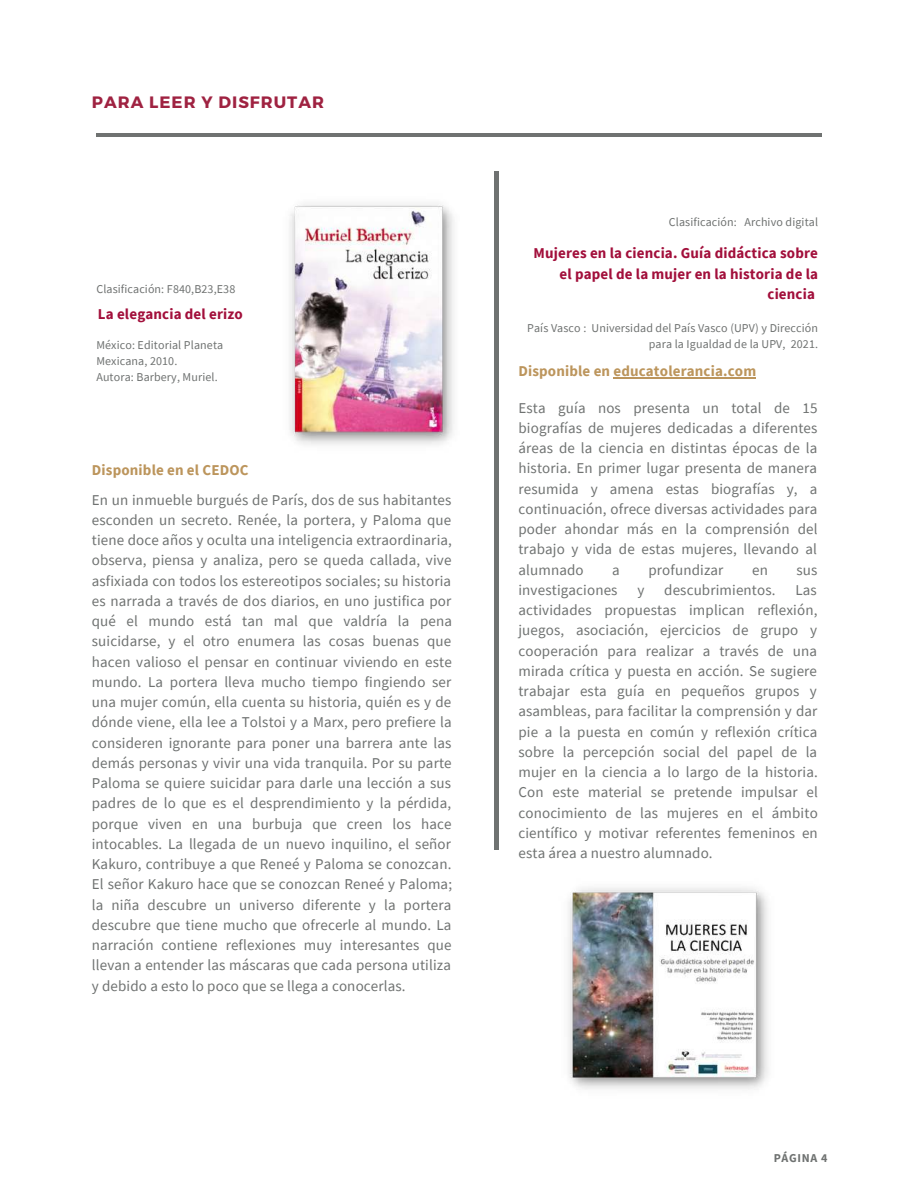
<style>
.page{position:relative;width:918px;height:1188px;background:#fff}
.page>*{position:absolute;margin:0;border:0;box-sizing:border-box;transform-origin:0 0}
.t1{font:700 16.5px "Montserrat";letter-spacing:.06em;color:#9f2241}
.t2{font:15px/20.2px "Source Sans Pro";letter-spacing:.01em;color:#6f7271;text-align:justify}
.t3{font:700 15px/20.2px "Source Sans Pro";letter-spacing:.01em;color:#a20f3b;text-align:right}
.t4{font:700 15px "Source Sans Pro";letter-spacing:.01em;color:#bc955c}
.t5{font:12px/16px "Source Sans Pro";letter-spacing:.01em;color:#6f7271}
.t6{font:700 12px "Source Sans Pro";letter-spacing:.06em;color:#6f7271}
</style>
<div class="page">
<hr style="left:96px;top:133px;width:726px;height:3px;background:#6f7271">
<hr style="left:495px;top:171px;width:3px;height:678px;background:#6f7271">
<img style="left:289px;top:204px;width:165px;height:241px">
<img style="left:568px;top:888px;width:200px;height:202px">
<hr style="left:613px;top:377px;width:143px;height:2px;background:#bc955c">
<p class="t1" style="left:92px;top:92px;width:234px">PARA LEER Y DISFRUTAR</p>
<p class="t5" style="left:96px;top:281px;width:140px">Clasificación: F840,B23,E38</p>
<p class="t3" style="left:98px;top:303px;width:146px">La elegancia del erizo</p>
<p class="t5" style="left:96px;top:336px;width:128px">México: Editorial Planeta<br>Mexicana, 2010.<br>Autora: Barbery, Muriel.</p>
<p class="t4" style="left:92px;top:460px;width:158px">Disponible en el CEDOC</p>
<p class="t2" style="left:92px;top:489px;width:362px">En un inmueble burgués de París, dos de sus habitantes esconden un secreto. Renée, la portera, y Paloma que tiene doce años y oculta una inteligencia extraordinaria, observa, piensa y analiza, pero se queda callada, vive asfixiada con todos los estereotipos sociales; su historia es narrada a través de dos diarios, en uno justifica por qué el mundo está tan mal que valdría la pena suicidarse, y el otro enumera las cosas buenas que hacen valioso el pensar en continuar viviendo en este mundo. La portera lleva mucho tiempo fingiendo ser una mujer común, ella cuenta su historia, quién es y de dónde viene, ella lee a Tolstoi y a Marx, pero prefiere la consideren ignorante para poner una barrera ante las demás personas y vivir una vida tranquila. Por su parte Paloma se quiere suicidar para darle una lección a sus padres de lo que es el desprendimiento y la pérdida, porque viven en una burbuja que creen los hace intocables. La llegada de un nuevo inquilino, el señor Kakuro, contribuye a que Reneé y Paloma se conozcan.<br>El señor Kakuro hace que se conozcan Reneé y Paloma; la niña descubre un universo diferente y la portera descubre que tiene mucho que ofrecerle al mundo. La narración contiene reflexiones muy interesantes que llevan a entender las máscaras que cada persona utiliza y debido a esto lo poco que se llega a conocerlas.</p>
<p class="t5" style="left:669px;top:213px;width:151px">Clasificación: Archivo digital</p>
<p class="t3" style="left:534px;top:243px;width:286px">Mujeres en la ciencia. Guía didáctica sobre el papel de la mujer en la historia de la ciencia</p>
<p class="t5" style="left:527px;top:319px;width:292px;text-align:right">País Vasco : Universidad del País Vasco (UPV) y Dirección para la Igualdad de la UPV, 2021.</p>
<p class="t4" style="left:518px;top:362px;width:239px">Disponible en educatolerancia.com</p>
<p class="t2" style="left:518px;top:397px;width:301px">Esta guía nos presenta un total de 15 biografías de mujeres dedicadas a diferentes áreas de la ciencia en distintas épocas de la historia. En primer lugar presenta de manera resumida y amena estas biografías y, a continuación, ofrece diversas actividades para poder ahondar más en la comprensión del trabajo y vida de estas mujeres, llevando al alumnado</p>
<p class="t2" style="left:612px;top:559px;width:9px">a</p>
<p class="t2" style="left:648px;top:559px;width:77px">profundizar</p>
<p class="t2" style="left:752px;top:559px;width:17px">en</p>
<p class="t2" style="left:796px;top:559px;width:23px">sus</p>
<p class="t2" style="left:518px;top:579px;width:101px">investigaciones</p>
<p class="t2" style="left:637px;top:579px;width:9px">y</p>
<p class="t2" style="left:664px;top:579px;width:113px">descubrimientos.</p>
<p class="t2" style="left:518px;top:579px;width:301px;text-indent:277px">Las actividades propuestas implican reflexión, juegos, asociación, ejercicios de grupo y cooperación para realizar a través de una mirada crítica y puesta en acción. Se sugiere trabajar esta guía en pequeños grupos y asambleas, para facilitar la comprensión y dar pie a la puesta en común y reflexión crítica sobre la percepción social del papel de la mujer en la ciencia a lo largo de la historia.<br>Con este material se pretende impulsar el conocimiento de las mujeres en el ámbito científico y motivar referentes femeninos en esta área a nuestro alumnado.</p>
<p class="t6" style="left:774px;top:1150px;width:55px">PÁGINA 4</p>
</div>
